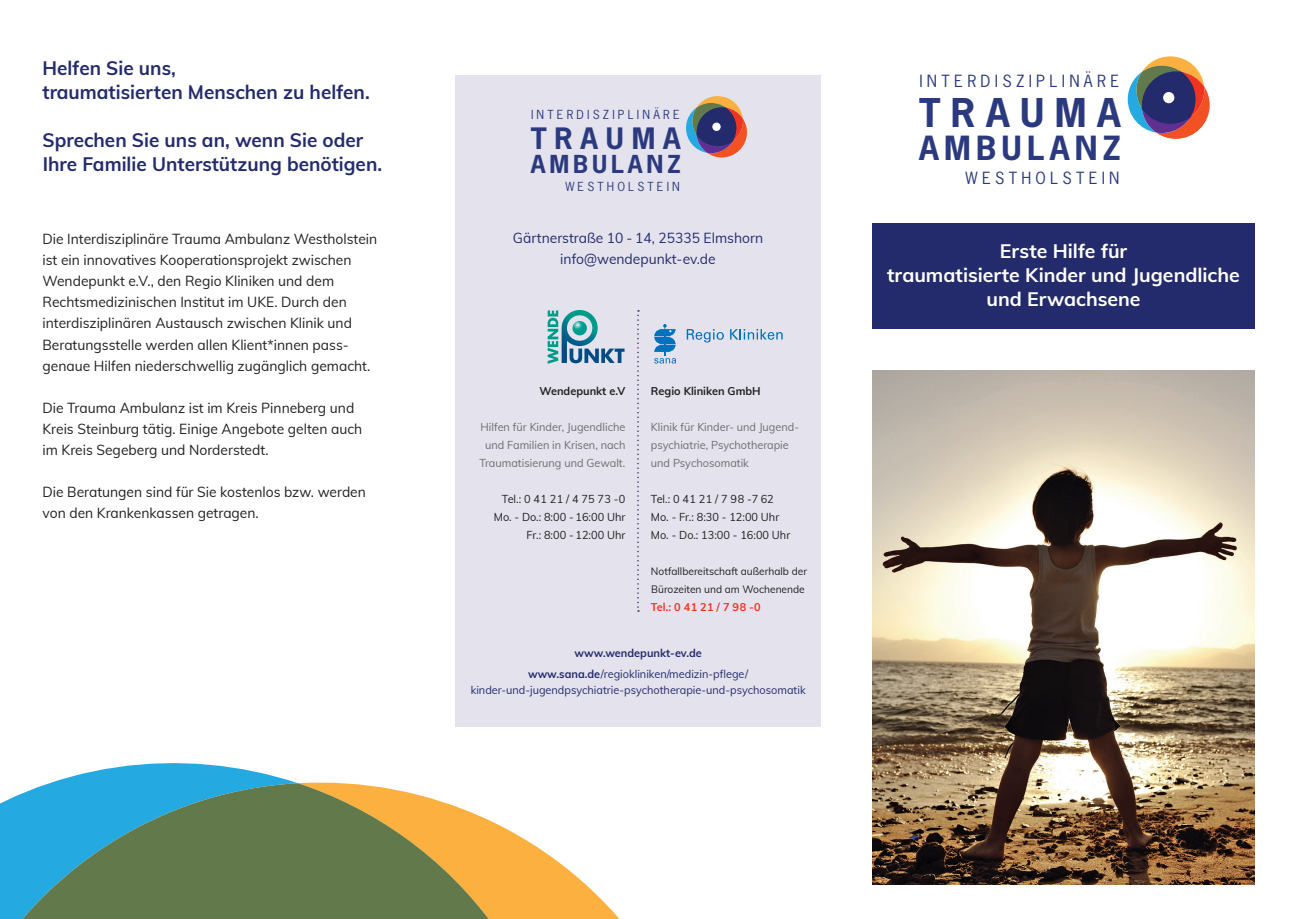
<style>
.page{position:relative;width:1289px;height:919px;background:#fff}
.page>*{position:absolute;margin:0;border:0;box-sizing:border-box;transform-origin:0 0}
.t1{font:700 37.35px "News Gothic Std";letter-spacing:.28em;color:#2b397e}
.t2{font:700 31.35px "News Gothic Std";letter-spacing:.165em;color:#2b397e}
.t3{font:700 27.75px "News Gothic Std";letter-spacing:.28em;color:#2b397e}
.t4{font:700 23.25px "News Gothic Std";letter-spacing:.165em;color:#2b397e}
.t5{font:700 19.5px/24px "Muli";color:#242b6c}
.t6{font:700 19.5px/24px "Muli";color:#fff;text-align:center}
.t7{font:15.75px "News Gothic Std";letter-spacing:.27em;color:#2b397e}
.t8{font:14.25px/21px "Muli";color:#231f20}
.t9{font:14.25px/21px "Muli";color:#242b6c;text-align:center}
.t10{font:11.7px "News Gothic Std";letter-spacing:.27em;color:#2b397e}
.t11{font:11.25px/18px "Muli";color:#6c6d70;text-align:center}
.t12{font:11.25px/18px "Muli";color:#231f20;text-align:right}
.t13{font:700 11.25px/21px "Muli";color:#242b6c;text-align:center}
.t14{font:11.25px "Muli";color:#242b6c}
.t15{font:700 11.25px "Muli";color:#231f20}
.t16{font:700 11.25px "Muli";letter-spacing:.02em;color:#ef3522}
.t17{font:10.5px/18px "Muli";color:#231f20}
.s1{font-weight:400}
</style>
<div class="page">
<img style="left:872px;top:370px;width:382px;height:514px">
<div style="left:872px;top:223px;width:382px;height:105px;background:#242b6c"></div>
<svg style="left:50px;top:763px;width:247px;height:20px;fill:#24aae1"></svg>
<svg style="left:304px;top:782px;width:315px;height:136px"></svg>
<svg style="left:0;top:783px;width:570px;height:100px"></svg>
<svg style="left:0;top:883px;width:571px;height:35px"></svg>
<div style="left:455px;top:75px;width:366px;height:651px;background:#e4e3ed"></div>
<svg style="left:686px;top:96px;width:61px;height:61px"></svg>
<div style="left:712px;top:123px;width:8px;height:8px;background:#fff;border-radius:50%"></div>
<svg style="left:654px;top:324px;width:22px;height:39px"></svg>
<svg style="left:686px;top:329px;width:37px;height:13px"></svg>
<svg style="left:730px;top:329px;width:52px;height:11px"></svg>
<svg style="left:547px;top:310px;width:77px;height:54px"></svg>
<svg style="left:572px;top:321px;width:15px;height:14px"></svg>
<svg style="left:637px;top:310px;width:2px;height:301px"></svg>
<svg style="left:1127px;top:56px;width:82px;height:83px"></svg>
<div style="left:1163px;top:92px;width:11px;height:11px;background:#fff;border-radius:50%"></div>
<h3 class="t5" style="left:43px;top:55px;width:329px">Helfen Sie uns,<br>traumatisierten Menschen zu helfen.</h3>
<h3 class="t5" style="left:43px;top:127px;width:341px">Sprechen Sie uns an, wenn Sie oder<br>Ihre Familie Unterstützung benötigen.</h3>
<p class="t8" style="left:43px;top:228px;width:336px">Die Interdisziplinäre Trauma Ambulanz Westholstein ist ein innovatives Kooperationsprojekt zwischen Wendepunkt e.V., den Regio Kliniken und dem Rechtsmedizinischen Institut im UKE. Durch den interdisziplinären Austausch zwischen Klinik und Beratungsstelle werden allen Klient*innen pass&shy;genaue Hilfen niederschwellig zugänglich gemacht.</p>
<p class="t8" style="left:43px;top:396px;width:321px">Die Trauma Ambulanz ist im Kreis Pinneberg und<br>Kreis Steinburg tätig. Einige Angebote gelten auch im Kreis Segeberg und Norderstedt.</p>
<p class="t8" style="left:43px;top:480px;width:325px">Die Beratungen sind für Sie kostenlos bzw. werden von den Krankenkassen getragen.</p>
<p class="t10" style="left:531px;top:107px;width:150px">INTERDISZIPLINÄRE</p>
<h3 class="t3" style="left:530px;top:120px;width:151px">TRAUMA</h3>
<h3 class="t4" style="left:530px;top:149px;width:151px">AMBULANZ</h3>
<p class="t10" style="left:565px;top:179px;width:116px">WESTHOLSTEIN</p>
<p class="t7" style="left:919px;top:71px;width:201px">INTERDISZIPLINÄRE</p>
<h1 class="t1" style="left:919px;top:88px;width:203px">TRAUMA</h1>
<h2 class="t2" style="left:919px;top:127px;width:203px">AMBULANZ</h2>
<p class="t7" style="left:965px;top:168px;width:155px">WESTHOLSTEIN</p>
<p class="t9" style="left:513px;top:227px;width:252px">Gärtnerstraße 10 - 14, 25335 Elmshorn info@wendepunkt-ev.de</p>
<h3 class="t6" style="left:887px;top:238px;width:354px">Erste Hilfe für<br>traumatisierte Kinder und Jugendliche und Erwachsene</h3>
<p class="t15" style="left:539px;top:382px;width:87px">Wendepunkt e.V</p>
<p class="t11" style="left:479px;top:417px;width:147px">Hilfen für Kinder, Jugendliche und Familien in Krisen, nach<br>Traumatisierung und Gewalt.</p>
<p class="t12" style="left:494px;top:489px;width:133px">Tel.: 0 41 21 / 4 75 73 -0<br>Mo. - Do.: 8:00 - 16:00 Uhr<br>Fr.: 8:00 - 12:00 Uhr</p>
<p class="t15" style="left:651px;top:382px;width:111px">Regio Kliniken GmbH</p>
<p class="t11" style="left:651px;top:417px;width:150px;text-align:left">Klinik für Kinder- und Jugend&shy;psychiatrie, Psychotherapie und Psychosomatik</p>
<p class="t12" style="left:651px;top:489px;width:141px;text-align:left">Tel.: 0 41 21 / 7 98 -7 62<br>Mo. - Fr.: 8:30 - 12:00 Uhr<br>Mo. - Do.: 13:00 - 16:00 Uhr</p>
<p class="t17" style="left:651px;top:561px;width:158px">Notfallbereitschaft außerhalb der<br>Bürozeiten und am Wochenende</p>
<p class="t16" style="left:651px;top:598px;width:111px">Tel.: 0 41 21 / 7 98 -0</p>
<p class="t13" style="left:528px;top:641px;width:222px">www.wendepunkt-ev.de www.sana.de<span class="s1">/regiokliniken/medizin-pflege/</span></p>
<p class="t14" style="left:471px;top:682px;width:336px">kinder-und-jugendpsychiatrie-psychotherapie-und-psychosomatik</p>
</div>
